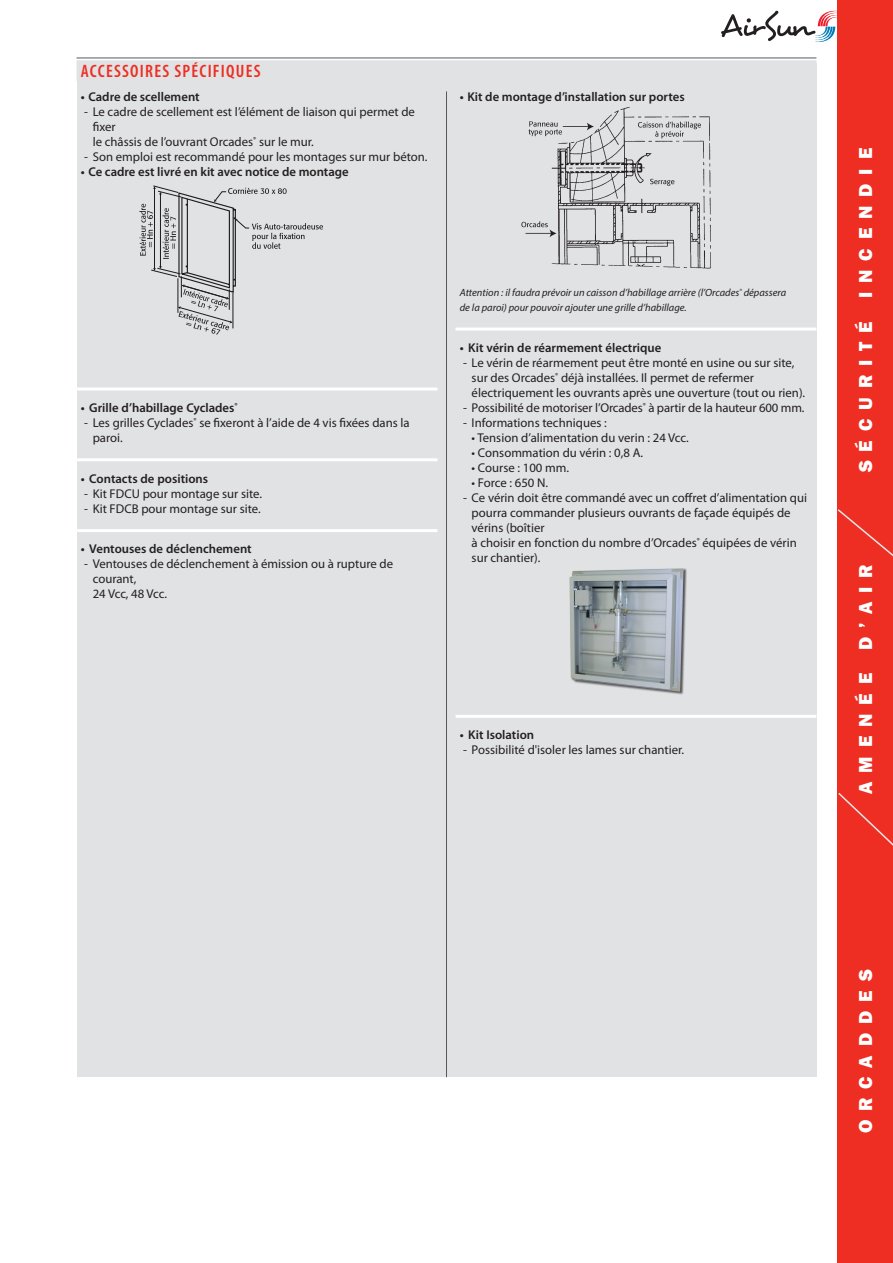
<style>
.page{position:relative;width:893px;height:1263px;background:#fff}
.page>*{position:absolute;margin:0;border:0;box-sizing:border-box;transform-origin:0 0}
.t1{font:19.5px "Franklin Gothic URW Hea";letter-spacing:.46em;color:#fff}
._2017_Titre_descript{font:600 condensed 18px "Myriad Pro";letter-spacing:.07em;color:#ee2e22}
.t2{font:12.75px/15px "Myriad Pro";color:#231f20}
.t3{font:600 12.75px "Myriad Pro";color:#231f20}
.t4{font:italic 10.5px/15px "Myriad Pro";color:#231f20}
</style>
<div class="page">
<div style="left:838px;top:0;width:55px;height:1263px;background:#ee2e22"></div>
<svg style="left:837px;top:508px;width:56px;height:53px"></svg>
<svg style="left:837px;top:791px;width:56px;height:60px"></svg>
<svg style="left:721px;top:11px;width:117px;height:31px"></svg>
<div style="left:77px;top:64px;width:739px;height:1013px;background:#e1e2e4"></div>
<hr style="left:77px;top:58px;width:739px;height:1px;background:#57595a">
<div style="left:77px;top:60px;width:739px;height:21px;background:#e1e2e4"></div>
<hr style="left:77px;top:387px;width:360px;height:3px;background:#fff">
<hr style="left:77px;top:458px;width:360px;height:3px;background:#fff">
<hr style="left:77px;top:529px;width:360px;height:3px;background:#fff">
<hr style="left:455px;top:327px;width:361px;height:3px;background:#fff">
<hr style="left:455px;top:715px;width:361px;height:3px;background:#fff">
<svg style="left:139px;top:186px;width:184px;height:149px"></svg>
<img style="left:521px;top:107px;width:190px;height:162px">
<div style="left:569px;top:568px;width:118px;height:127px;background:#231f20;opacity:.75"></div>
<img style="left:569px;top:568px;width:114px;height:124px">
<hr style="left:446px;top:91px;width:1px;height:986px;background:#57585a">
<p class="_2017_Titre_descript" style="left:81px;top:61px;width:181px">ACCESSOIRES SPÉCIFIQUES</p>
<p class="t3" style="left:81px;top:90px;width:120px">• Cadre de scellement</p>
<p class="t2" style="left:93px;top:104px;width:324px;text-indent:-9px">- Le cadre de scellement est l’élément de liaison qui permet de fixer<br>le châssis de l’ouvrant Orcades<sup>®</sup> sur le mur.</p>
<p class="t2" style="left:84px;top:149px;width:345px">- Son emploi est recommandé pour les montages sur mur béton.</p>
<p class="t3" style="left:81px;top:165px;width:269px">• Ce cadre est livré en kit avec notice de montage</p>
<p class="t3" style="left:460px;top:90px;width:226px">• Kit de montage d’installation sur portes</p>
<p class="t3" style="left:81px;top:400px;width:158px">• Grille d’habillage Cyclades<sup>®</sup></p>
<p class="t2" style="left:93px;top:415px;width:318px;text-indent:-9px">- Les grilles Cyclades<sup>®</sup> se fixeront à l’aide de 4 vis fixées dans la paroi.</p>
<p class="t3" style="left:81px;top:471px;width:129px">• Contacts de positions</p>
<p class="t2" style="left:84px;top:486px;width:179px">- Kit FDCU pour montage sur site.</p>
<p class="t2" style="left:84px;top:501px;width:178px">- Kit FDCB pour montage sur site.</p>
<p class="t3" style="left:81px;top:542px;width:172px">• Ventouses de déclenchement</p>
<p class="t2" style="left:93px;top:557px;width:302px;text-indent:-9px">- Ventouses de déclenchement à émission ou à rupture de courant,<br>24 Vcc, 48 Vcc.</p>
<p class="t4" style="left:460px;top:285px;width:328px">Attention : il faudra prévoir un caisson d’habillage arrière (l’Orcades<sup>®</sup> dépassera de la paroi) pour pouvoir ajouter une grille d’habillage.</p>
<p class="t3" style="left:460px;top:340px;width:203px">• Kit vérin de réarmement électrique</p>
<p class="t2" style="left:472px;top:355px;width:335px;text-indent:-9px">- Le vérin de réarmement peut être monté en usine ou sur site, sur des Orcades<sup>®</sup> déjà installées. Il permet de refermer électriquement les ouvrants après une ouverture (tout ou rien).</p>
<p class="t2" style="left:463px;top:400px;width:343px">- Possibilité de motoriser l’Orcades<sup>®</sup> à partir de la hauteur 600 mm.</p>
<p class="t2" style="left:463px;top:415px;width:145px">- Informations techniques :</p>
<p class="t2" style="left:472px;top:430px;width:219px">• Tension d’alimentation du verin : 24 Vcc.</p>
<p class="t2" style="left:472px;top:445px;width:173px">• Consommation du vérin : 0,8 A.</p>
<p class="t2" style="left:472px;top:460px;width:99px">• Course : 100 mm.</p>
<p class="t2" style="left:472px;top:475px;width:78px">• Force : 650 N.</p>
<p class="t2" style="left:472px;top:490px;width:337px;text-indent:-9px">- Ce vérin doit être commandé avec un coffret d’alimentation qui pourra commander plusieurs ouvrants de façade équipés de vérins (boîtier<br>à choisir en fonction du nombre d’Orcades<sup>®</sup> équipées de vérin sur chantier).</p>
<p class="t3" style="left:460px;top:728px;width:76px">• Kit Isolation</p>
<p class="t2" style="left:463px;top:742px;width:223px">- Possibilité d'isoler les lames sur chantier.</p>
<h1 class="t1" style="left:853px;top:472px;width:326px;rotate:-90deg">SÉCURITÉ INCENDIE</h1>
<h1 class="t1" style="left:853px;top:794px;width:231px;rotate:-90deg">AMENÉE D’AIR</h1>
<h1 class="t1" style="left:853px;top:1133px;width:166px;rotate:-90deg">ORCADDES</h1>
</div>
